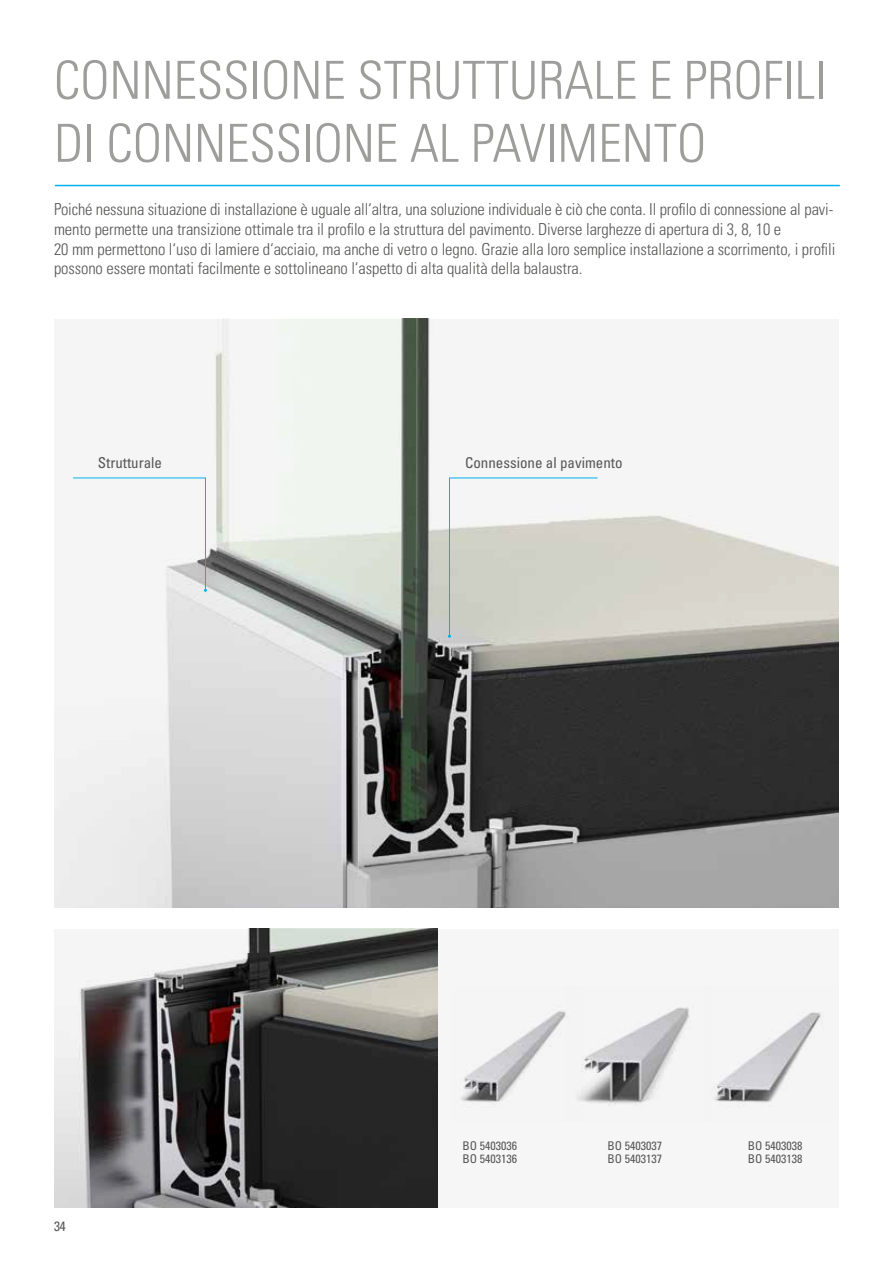
<style>
.page{position:relative;width:893px;height:1263px;background:#fff}
.page>*{position:absolute;margin:0;border:0;box-sizing:border-box;transform-origin:0 0}
.t1{font:52.5px/63px "Univers LTCYR 47 Light Cond";color:#9d9d9c}
.t2{font:16.5px/19.8px "Univers LTCYR 47 Light Cond";letter-spacing:-.005em;color:#575756}
.t3{font:condensed 15px "Univers LTCYR 57";color:#575756}
.t4{font:condensed 13.5px "Univers LTCYR 57";color:#575756}
.t5{font:condensed 12px/13.5px "Univers LTCYR 57";color:#575756}
</style>
<div class="page">
<div style="left:54px;top:929px;width:785px;height:279px;background:#f6f6f6"></div>
<img style="left:54px;top:319px;width:785px;height:588px">
<img style="left:54px;top:928px;width:384px;height:280px">
<img style="left:461px;top:1010px;width:105px;height:94px">
<img style="left:577px;top:1007px;width:113px;height:98px">
<img style="left:712px;top:1012px;width:109px;height:93px">
<hr style="left:55px;top:185px;width:785px;height:1px;background:#00b1eb">
<svg style="left:448px;top:477px;width:150px;height:161px"></svg>
<svg style="left:72px;top:477px;width:135px;height:115px"></svg>
<h1 class="t1" style="left:54px;top:46px;width:774px">CONNESSIONE STRUTTURALE E PROFILI<br>DI CONNESSIONE AL PAVIMENTO</h1>
<p class="t2" style="left:54px;top:198px;width:783px">Poiché nessuna situazione di installazione è uguale all‘altra, una soluzione individuale è ciò che conta. Il profilo di connessione al pavi&shy;mento permette una transizione ottimale tra il profilo e la struttura del pavimento. Diverse larghezze di apertura di 3, 8, 10 e<br>20 mm permettono l‘uso di lamiere d‘acciaio, ma anche di vetro o legno. Grazie alla loro semplice installazione a scorrimento, i profili possono essere montati facilmente e sottolineano l‘aspetto di alta qualità della balaustra.</p>
<p class="t3" style="left:98px;top:453px;width:66px">Strutturale</p>
<p class="t3" style="left:465px;top:453px;width:159px">Connessione al pavimento</p>
<p class="t4" style="left:54px;top:1218px;width:13px">34</p>
<p class="t5" style="left:462px;top:1138px;width:56px">BO 5403036<br>BO 5403136</p>
<p class="t5" style="left:607px;top:1138px;width:56px">BO 5403037<br>BO 5403137</p>
<p class="t5" style="left:748px;top:1138px;width:56px">BO 5403038<br>BO 5403138</p>
</div>
